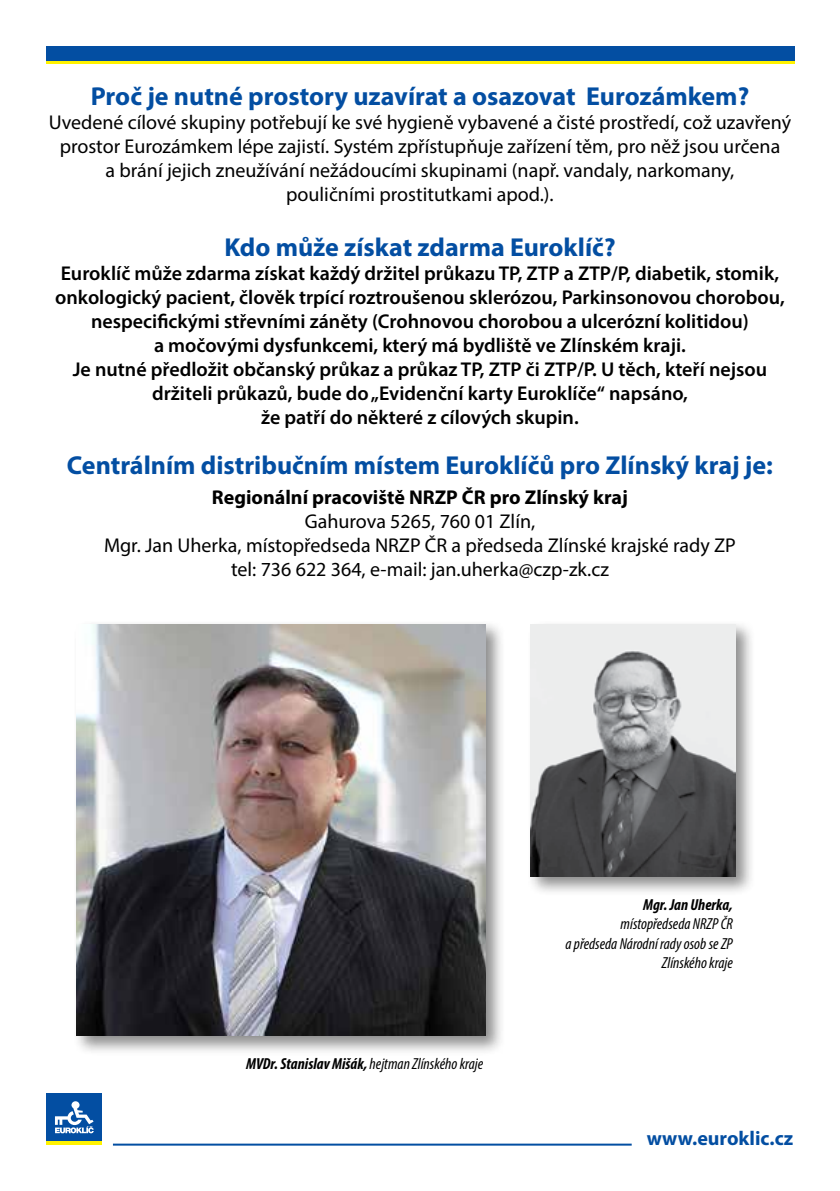
<style>
.page{position:relative;width:840px;height:1191px;background:#fff}
.page>*{position:absolute;margin:0;border:0;box-sizing:border-box;transform-origin:0 0}
.t1{font:700 26px "Myriad Pro";color:#034ea2}
.t2{font:600 20px/24px "Myriad Pro";color:#000;text-align:center}
.t3{font:20px/24px "Myriad Pro";color:#000;text-align:center}
.t4{font:700 20px "Myriad Pro";color:#000}
.t5{font:700 20px "Myriad Pro";color:#034ea2}
.t6{font:italic condensed 16px/19.2px "Myriad Pro";color:#000;text-align:right}
.t7{font:italic 700 condensed 16px "Myriad Pro";color:#000}
.s1{font-weight:700}
</style>
<div class="page">
<hr style="left:46px;top:60px;width:748px;height:4px;background:#fff200">
<div style="left:46px;top:46px;width:748px;height:15px;background:#034ea2"></div>
<hr style="left:46px;top:1140px;width:56px;height:4px;background:#fff200">
<div style="left:46px;top:1093px;width:56px;height:48px;background:#034ea2"></div>
<svg style="left:55px;top:1101px;width:39px;height:32px"></svg>
<hr style="left:113px;top:1143px;width:518px;height:2px;background:#034ea2">
<div style="left:526px;top:620px;width:229px;height:276px;background:#000;opacity:.45"></div>
<img style="left:530px;top:624px;width:205px;height:252px">
<div style="left:72px;top:620px;width:433px;height:436px;background:#000;opacity:.45"></div>
<img style="left:76px;top:624px;width:409px;height:411px">
<h1 class="t1" style="left:91px;top:79px;width:659px">Proč je nutné prostory uzavírat a osazovat Eurozámkem?</h1>
<p class="t3" style="left:49px;top:110px;width:743px">Uvedené cílové skupiny potřebují ke své hygieně vybavené a čisté prostředí, což uzavřený prostor Eurozámkem lépe zajistí. Systém zpřístupňuje zařízení těm, pro něž jsou určena<br>a brání jejich zneužívání nežádoucími skupinami (např. vandaly, narkomany,<br>pouličními prostitutkami apod.).</p>
<h1 class="t1" style="left:224px;top:231px;width:392px">Kdo může získat zdarma Euroklíč?</h1>
<p class="t2" style="left:55px;top:261px;width:730px">Euroklíč může zdarma získat každý držitel průkazu TP, ZTP a ZTP/P, diabetik, stomik, onkologický pacient, člověk trpící roztroušenou sklerózou, Parkinsonovou chorobou, nespecifickými střevními záněty (Crohnovou chorobou a ulcerózní kolitidou)<br>a močovými dysfunkcemi, který má bydliště ve Zlínském kraji.<br>Je nutné předložit občanský průkaz a průkaz TP, ZTP či ZTP/P. U těch, kteří nejsou držiteli průkazů, bude do „Evidenční karty Euroklíče“ napsáno,<br>že patří do některé z cílových skupin.</p>
<h1 class="t1" style="left:67px;top:448px;width:707px">Centrálním distribučním místem Euroklíčů pro Zlínský kraj je:</h1>
<p class="t4" style="left:212px;top:484px;width:417px">Regionální pracoviště NRZP ČR pro Zlínský kraj</p>
<p class="t3" style="left:104px;top:508px;width:633px">Gahurova 5265, 760 01 Zlín,<br>Mgr. Jan Uherka, místopředseda NRZP ČR a předseda Zlínské krajské rady ZP tel: 736 622 364, e-mail: jan.uherka@czp-zk.cz</p>
<p class="t6" style="left:246px;top:1054px;width:238px"><span class="s1">MVDr. Stanislav Mišák,</span> hejtman Zlínského kraje</p>
<p class="t7" style="left:642px;top:894px;width:91px">Mgr. Jan Uherka,</p>
<p class="t6" style="left:565px;top:914px;width:169px">místopředseda NRZP ČR<br>a předseda Národní rady osob se ZP<br>Zlínského kraje</p>
<p class="t5" style="left:646px;top:1125px;width:148px">www.euroklic.cz</p>
</div>
